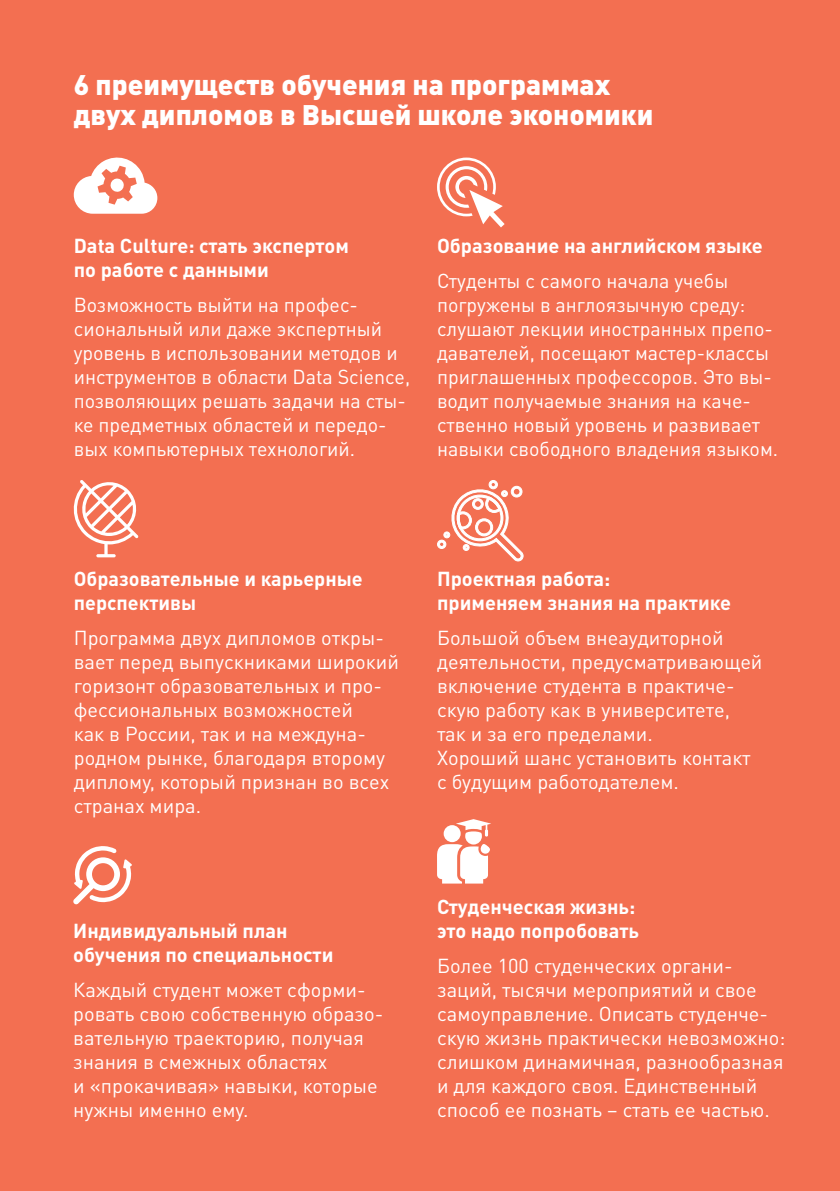
<style>
.page{position:relative;width:840px;height:1191px;background:#fff}
.page>*{position:absolute;margin:0;border:0;box-sizing:border-box;transform-origin:0 0}
.ЗАГ{font:900 28px/30px "DIN Pro";color:#fff}
.t1{font:20px/24px "DIN Pro";color:#fff}
.ПодЗАГ{font:700 20px/24px "DIN Pro";color:#fff}
</style>
<div class="page">
<div style="left:0;top:0;width:839px;height:1191px;background:#f36f51"></div>
<svg style="left:437px;top:158px;width:67px;height:69px"></svg>
<svg style="left:437px;top:819px;width:54px;height:64px"></svg>
<svg style="left:74px;top:157px;width:83px;height:57px"></svg>
<svg style="left:73px;top:480px;width:66px;height:77px"></svg>
<svg style="left:73px;top:846px;width:59px;height:58px"></svg>
<svg style="left:437px;top:480px;width:87px;height:82px"></svg>
<p class="ЗАГ" style="left:74px;top:69px;width:580px">6 преимуществ обучения на программах двух дипломов в Высшей школе экономики</p>
<p class="ПодЗАГ" style="left:74px;top:233px;width:276px">Data Culture: стать экспертом по работе с данными</p>
<p class="t1" style="left:74px;top:292px;width:338px">Возможность выйти на профес&shy;сиональный или даже экспертный уровень в использовании методов и инструментов в области Data Science, позволяющих решать задачи на сты&shy;ке предметных областей и передо&shy;вых компьютерных технологий.</p>
<p class="ПодЗАГ" style="left:437px;top:233px;width:327px">Образование на английском языке</p>
<p class="t1" style="left:437px;top:268px;width:342px">Студенты с самого начала учебы погружены в англоязычную среду: слушают лекции иностранных препо&shy;давателей, посещают мастер-классы приглашенных профессоров. Это вы&shy;водит получаемые знания на каче&shy;ственно новый уровень и развивает навыки свободного владения языком.</p>
<p class="ПодЗАГ" style="left:74px;top:565px;width:290px">Образовательные и карьерные перспективы</p>
<p class="t1" style="left:74px;top:625px;width:326px">Программа двух дипломов откры&shy;вает перед выпускниками широкий горизонт образовательных и про&shy;фессиональных возможностей<br>как в России, так и на междуна&shy;родном рынке, благодаря второму диплому, который признан во всех странах мира.</p>
<p class="ПодЗАГ" style="left:73px;top:917px;width:261px">Индивидуальный план обучения по специальности</p>
<p class="t1" style="left:73px;top:977px;width:311px">Каждый студент может сформи&shy;ровать свою собственную образо&shy;вательную траекторию, получая знания в смежных областях<br>и «прокачивая» навыки, которые нужны именно ему.</p>
<p class="ПодЗАГ" style="left:437px;top:565px;width:295px">Проектная работа:<br>применяем знания на практике</p>
<p class="t1" style="left:437px;top:625px;width:327px">Большой объем внеаудиторной деятельности, предусматривающей включение студента в практиче&shy;скую работу как в университете, так и за его пределами.</p>
<p class="t1" style="left:437px;top:745px;width:315px">Хороший шанс установить контакт с будущим работодателем.</p>
<p class="ПодЗАГ" style="left:437px;top:893px;width:203px">Студенческая жизнь: это надо попробовать</p>
<p class="t1" style="left:437px;top:953px;width:349px">Более 100 студенческих органи&shy;заций, тысячи мероприятий и свое самоуправление. Описать студенче&shy;скую жизнь практически невозможно: слишком динамичная, разнообразная и для каждого своя. Единственный способ ее познать – стать ее частью.</p>
</div>
